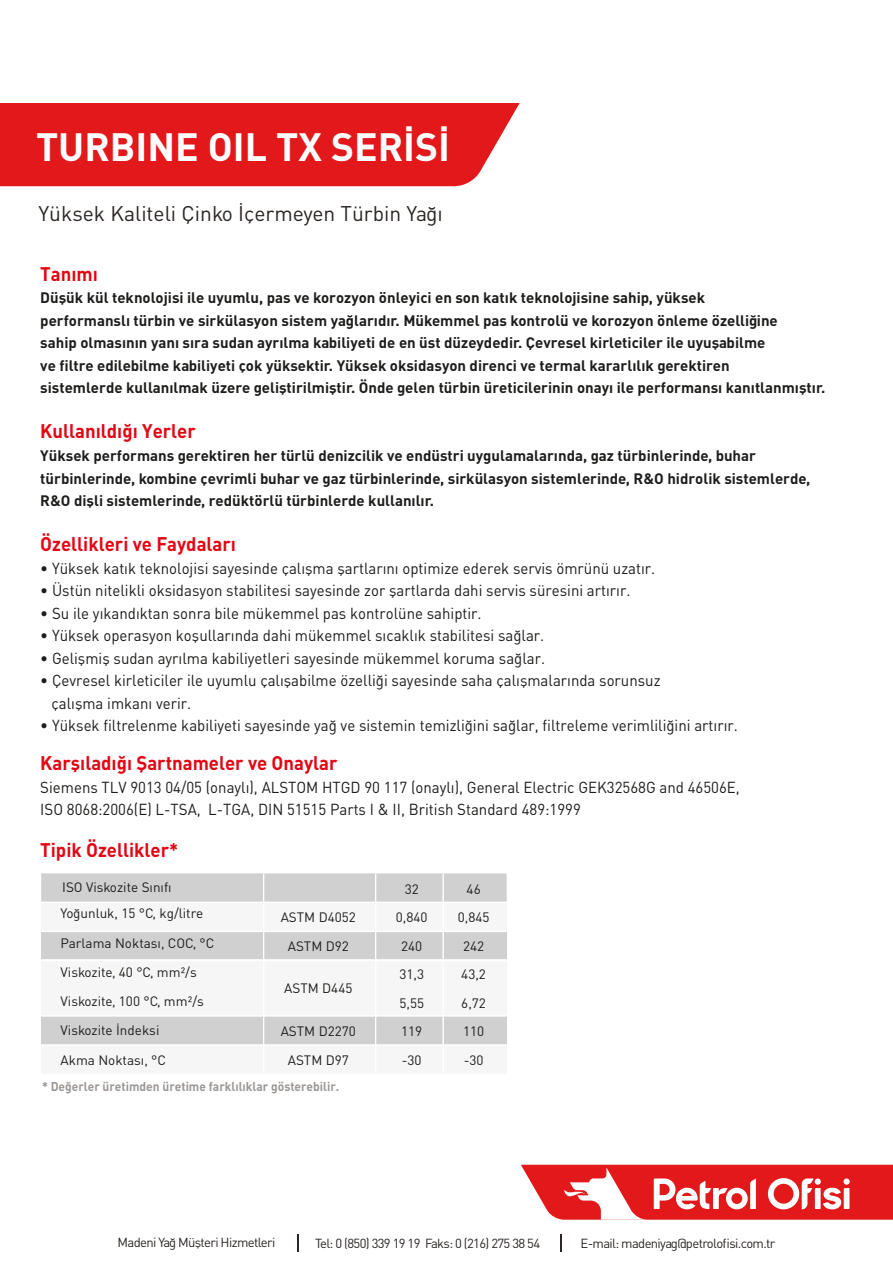
<style>
.page{position:relative;width:893px;height:1263px;background:#fff}
.page>*{position:absolute;margin:0;border:0;box-sizing:border-box;transform-origin:0 0}
.t1{font:39px "DINT Bold Tr";color:#fff}
.t2{font:21px "DIN Tr";color:#2b2523}
.t3{font:19.5px "DINT Bold Tr";color:#e30613;scale:.95 1}
.t4{font:15.75px/22.5px "DIN Tr";color:#1d1d1b;scale:.95 1}
.t5{font:15px/22.5px "DINT Bold Tr";color:#1d1d1b}
.t6{font:13.5px/28.5px "DIN Tr";color:#1d1d1b;text-align:center}
.t7{font:13.05px "DIN Tr";letter-spacing:-.05em;color:#2b2523}
.t8{font:12.6px "DINT Bold Tr";color:#9b9795;scale:.95 1}
</style>
<div class="page">
<div style="left:41px;top:931px;width:466px;height:28px;background:#d0d0d0"></div>
<svg style="left:41px;top:873px;width:466px;height:29px;background:#d1d1d1"></svg>
<div style="left:41px;top:902px;width:466px;height:29px;background:#f6f6f6"></div>
<div style="left:41px;top:959px;width:466px;height:57px;background:#f6f6f6"></div>
<div style="left:41px;top:1016px;width:466px;height:29px;background:#d0d0d0"></div>
<div style="left:41px;top:1045px;width:466px;height:28px;background:#f6f6f6"></div>
<hr style="left:263px;top:874px;width:1px;height:199px;background:#fff">
<hr style="left:41px;top:902px;width:466px;height:1px;background:#fff">
<hr style="left:41px;top:931px;width:466px;height:1px;background:#fff">
<hr style="left:41px;top:960px;width:466px;height:1px;background:#fff">
<hr style="left:41px;top:1015px;width:466px;height:1px;background:#fff">
<hr style="left:41px;top:1044px;width:466px;height:2px;background:#fff">
<hr style="left:375px;top:874px;width:1px;height:199px;background:#fff">
<hr style="left:442px;top:874px;width:2px;height:199px;background:#fff">
<svg style="left:297px;top:1234px;width:1px;height:18px"></svg>
<svg style="left:560px;top:1234px;width:2px;height:18px"></svg>
<svg style="left:521px;top:1165px;width:372px;height:55px"></svg>
<div style="left:0;top:103px;width:520px;height:83px;background:#e2181b"></div>
<h1 class="t1" style="left:36px;top:121px;width:416px">TURBINE OIL TX SERİSİ</h1>
<h2 class="t2" style="left:38px;top:200px;width:406px">Yüksek Kaliteli Çinko İçermeyen Türbin Yağı</h2>
<h3 class="t3" style="left:40px;top:261px;width:62px">Tanımı</h3>
<p class="t5" style="left:40px;top:286px;width:786px">Düşük kül teknolojisi ile uyumlu, pas ve korozyon önleyici en son katık teknolojisine sahip, yüksek<br>performanslı türbin ve sirkülasyon sistem yağlarıdır. Mükemmel pas kontrolü ve korozyon önleme özelliğine<br>sahip olmasının yanı sıra sudan ayrılma kabiliyeti de en üst düzeydedir. Çevresel kirleticiler ile uyuşabilme<br>ve filtre edilebilme kabiliyeti çok yüksektir. Yüksek oksidasyon direnci ve termal kararlılık gerektiren<br>sistemlerde kullanılmak üzere geliştirilmiştir. Önde gelen türbin üreticilerinin onayı ile performansı kanıtlanmıştır.</p>
<h3 class="t3" style="left:40px;top:419px;width:165px">Kullanıldığı Yerler</h3>
<p class="t5" style="left:40px;top:444px;width:772px">Yüksek performans gerektiren her türlü denizcilik ve endüstri uygulamalarında, gaz türbinlerinde, buhar türbinlerinde, kombine çevrimli buhar ve gaz türbinlerinde, sirkülasyon sistemlerinde, R&amp;O hidrolik sistemlerde,<br>R&amp;O dişli sistemlerinde, redüktörlü türbinlerde kullanılır.</p>
<h3 class="t3" style="left:40px;top:531px;width:207px">Özellikleri ve Faydaları</h3>
<p class="t4" style="left:40px;top:556px;width:649px">• Yüksek katık teknolojisi sayesinde çalışma şartlarını optimize ederek servis ömrünü uzatır.</p>
<p class="t4" style="left:40px;top:579px;width:623px">• Üstün nitelikli oksidasyon stabilitesi sayesinde zor şartlarda dahi servis süresini artırır.</p>
<p class="t4" style="left:40px;top:601px;width:466px">• Su ile yıkandıktan sonra bile mükemmel pas kontrolüne sahiptir.</p>
<p class="t4" style="left:40px;top:624px;width:532px">• Yüksek operasyon koşullarında dahi mükemmel sıcaklık stabilitesi sağlar.</p>
<p class="t4" style="left:40px;top:646px;width:533px">• Gelişmiş sudan ayrılma kabiliyetleri sayesinde mükemmel koruma sağlar.</p>
<p class="t4" style="left:52px;top:669px;width:643px;text-indent:-11px">• Çevresel kirleticiler ile uyumlu çalışabilme özelliği sayesinde saha çalışmalarında sorunsuz çalışma imkanı verir.</p>
<p class="t4" style="left:40px;top:714px;width:736px">• Yüksek filtrelenme kabiliyeti sayesinde yağ ve sistemin temizliğini sağlar, filtreleme verimliliğini artırır.</p>
<h3 class="t3" style="left:40px;top:750px;width:314px">Karşıladığı Şartnameler ve Onaylar</h3>
<p class="t4" style="left:40px;top:775px;width:738px">Siemens TLV 9013 04/05 (onaylı), ALSTOM HTGD 90 117 (onaylı), General Electric GEK32568G and 46506E,<br>ISO 8068:2006(E) L-TSA, L-TGA, DIN 51515 Parts I &amp; II, British Standard 489:1999</p>
<h3 class="t3" style="left:40px;top:837px;width:147px">Tipik Özellikler*</h3>
<p class="t6" style="left:62px;top:872px;width:111px">ISO Viskozite Sınıfı</p>
<p class="t6" style="left:61px;top:898px;width:155px;line-height:29.2px;text-align:left">Yoğunluk, 15 °C, kg/litre<br>Parlama Noktası, COC, °C<br>Viskozite, 40 °C, mm²/s<br>Viskozite, 100 °C, mm²/s<br>Viskozite İndeksi<br>Akma Noktası, °C</p>
<p class="t6" style="left:281px;top:903px;width:77px">ASTM D4052<br>ASTM D92</p>
<p class="t6" style="left:284px;top:973px;width:70px">ASTM D445</p>
<p class="t6" style="left:281px;top:1017px;width:77px">ASTM D2270<br>ASTM D97</p>
<p class="t8" style="left:42px;top:1078px;width:314px">* Değerler üretimden üretime farklılıklar gösterebilir.</p>
<p class="t6" style="left:396px;top:874px;width:33px">32<br>0,840<br>240<br>31,3<br>5,55<br>119 -30</p>
<p class="t6" style="left:458px;top:874px;width:33px">46<br>0,845<br>242<br>43,2<br>6,72<br>110 -30</p>
<p class="t7" style="left:118px;top:1234px;width:159px">Madeni Yağ Müşteri Hizmetleri</p>
<p class="t7" style="left:315px;top:1235px;width:226px">Tel: 0 (850) 339 19 19 Faks: 0 (216) 275 38 54</p>
<p class="t7" style="left:580px;top:1235px;width:196px">E-mail: madeniyag@petrolofisi.com.tr</p>
</div>
